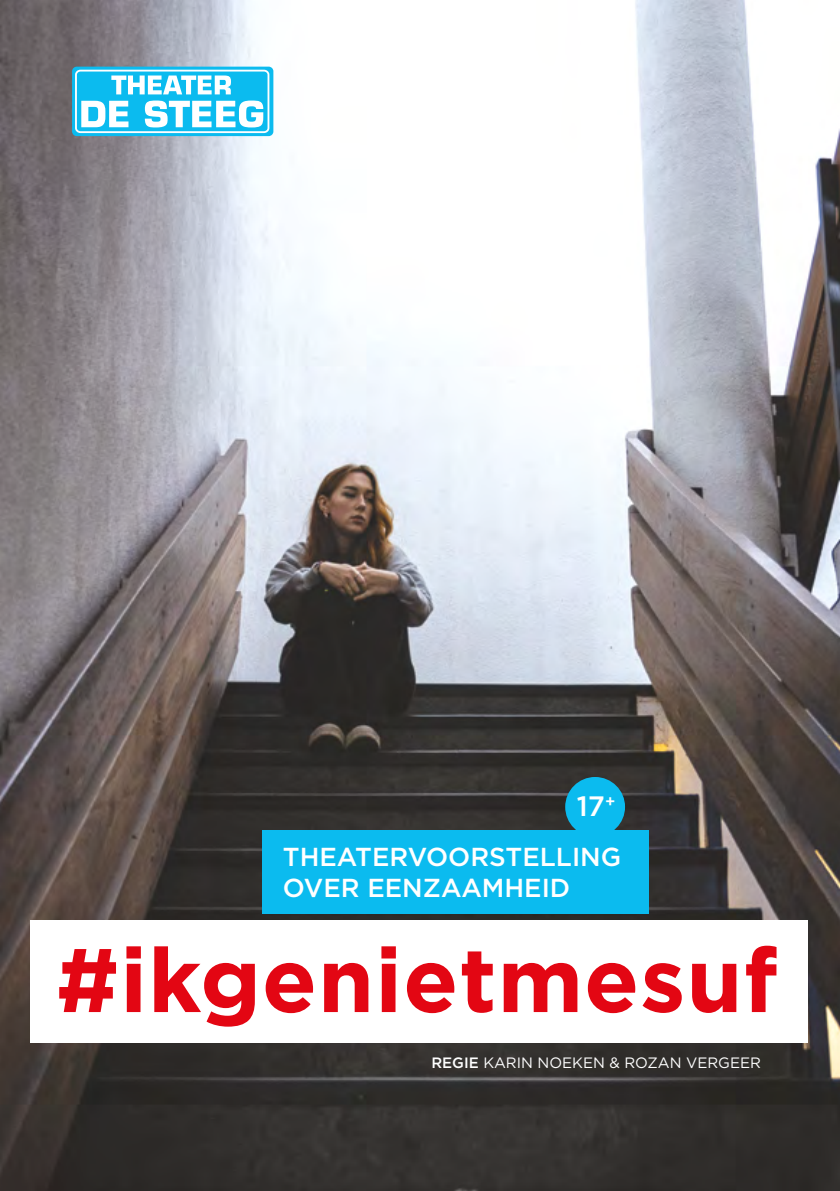
<style>
.page{position:relative;width:840px;height:1191px;background:#fff}
.page>*{position:absolute;margin:0;border:0;box-sizing:border-box;transform-origin:0 0}
.t1{font:700 90px "Gotham";letter-spacing:.01em;color:#e30613}
.t2{font:500 28px "Gotham";color:#fff}
.t3{font:500 26px/31.2px "Gotham";color:#fff}
.t4{font:15px "Gotham";color:#fff}
.s1{font-weight:500}
</style>
<div class="page">
<img style="left:0;top:0;width:839px;height:1191px">
<div style="left:30px;top:920px;width:777px;height:123px;background:#fff"></div>
<div style="left:262px;top:830px;width:386px;height:83px;background:#0bbbef"></div>
<div style="left:565px;top:777px;width:59px;height:59px;background:#0bbbef;border-radius:50%"></div>
<div style="left:72px;top:67px;width:201px;height:69px;background:#0bbbef;border-radius:5px"></div>
<div style="left:75px;top:70px;width:194px;height:63px;border:2px solid #fff;border-radius:4px"></div>
<svg style="left:111px;top:75px;width:120px;height:19px"></svg>
<svg style="left:81px;top:101px;width:47px;height:26px"></svg>
<svg style="left:145px;top:101px;width:118px;height:26px"></svg>
<p class="t2" style="left:576px;top:788px;width:40px">17<sup>+</sup></p>
<p class="t3" style="left:283px;top:840px;width:340px">THEATERVOORSTELLING<br>OVER EENZAAMHEID</p>
<h1 class="t1" style="left:56px;top:920px;width:722px">#ikgenietmesuf</h1>
<p class="t4" style="left:431px;top:1053px;width:331px"><span class="s1">REGIE</span> KARIN NOEKEN &amp; ROZAN VERGEER</p>
</div>
